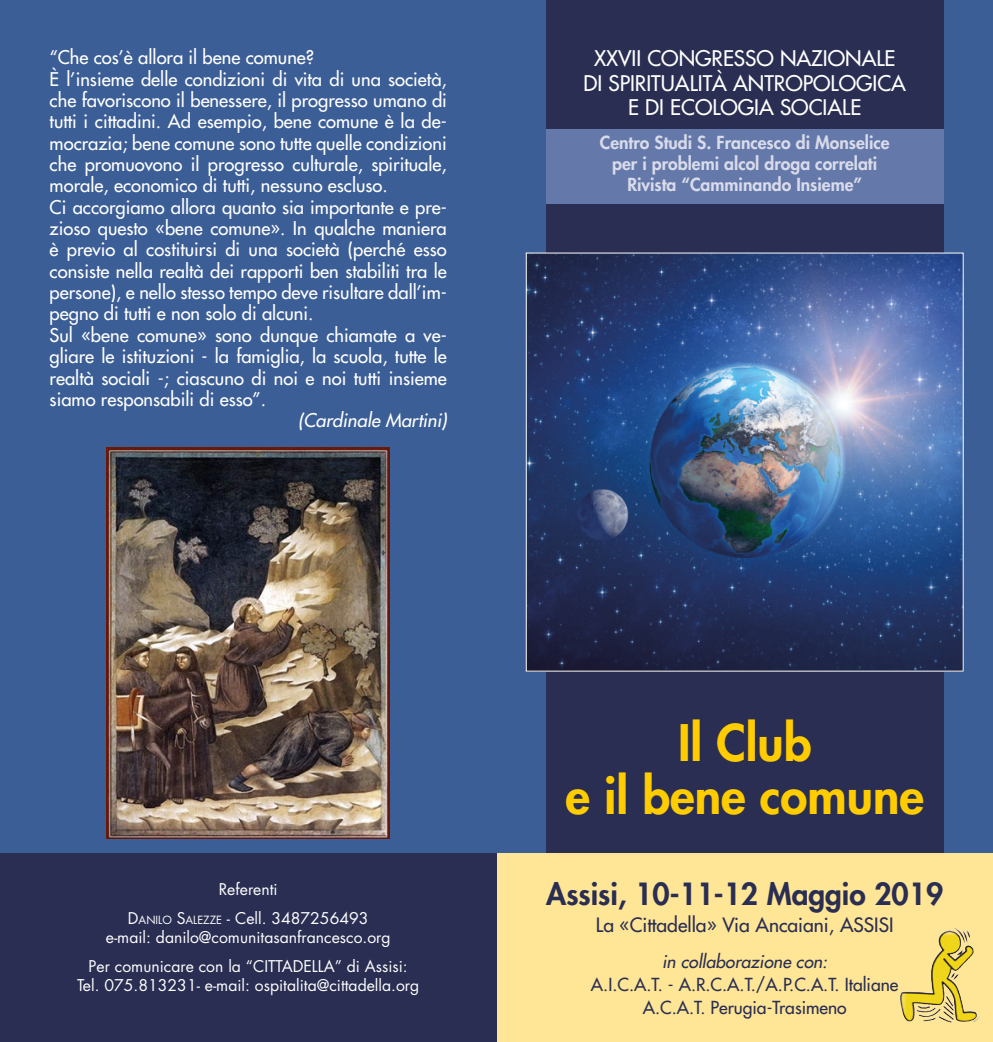
<style>
.page{position:relative;width:993px;height:1042px;background:#fff}
.page>*{position:absolute;margin:0;border:0;box-sizing:border-box;transform-origin:0 0}
.t1{font:800 49px/52.5px "Futura";color:#fc0;text-align:center}
.t2{font:800 29.75px "Futura";color:#292e52}
.t3{font:21px/24.5px "Futura";color:#fff;text-align:center}
.t4{font:19.25px "Futura";color:#292e52}
.t5{font:18.38px/21.3px "Futura";color:#fff}
.t6{font:italic 18.38px "Futura";color:#fff}
.t7{font:800 17.5px/21px "Futura";color:#d9dbea;text-align:center}
.t8{font:17.5px/22.8px "Futura";color:#292e52;text-align:center}
.t9{font:italic 17.5px "Futura";color:#292e52}
.t10{font:15.75px/29.2px "Futura";color:#fff;text-align:center}
.s1{font-style:inherit}
.s2{font-size:11.03px}
</style>
<div class="page">
<div style="left:496px;top:0;width:496px;height:1042px;background:#3b5e96"></div>
<div style="left:0;top:0;width:496px;height:1042px;background:#3b5e96"></div>
<div style="left:546px;top:0;width:397px;height:853px;background:#292e52"></div>
<div style="left:546px;top:129px;width:397px;height:74px;background:#6479aa"></div>
<img style="left:527px;top:255px;width:434px;height:414px">
<div style="left:496px;top:853px;width:496px;height:189px;background:#ffe596"></div>
<div style="left:0;top:853px;width:496px;height:189px;background:#292e52"></div>
<img style="left:900px;top:928px;width:72px;height:94px">
<img style="left:107px;top:447px;width:282px;height:391px">
<p class="t5" style="left:50px;top:47px;width:398px">“Che cos’è allora il bene comune?<br>È l’insieme delle condizioni di vita di una società, che favoriscono il benessere, il progresso umano di tutti i cittadini. Ad esempio, bene comune è la de&shy;mocrazia; bene comune sono tutte quelle condizioni che promuovono il progresso culturale, spirituale, morale, economico di tutti, nessuno escluso.<br>Ci accorgiamo allora quanto sia importante e pre&shy;zioso questo «bene comune». In qualche maniera è previo al costituirsi di una società (perché esso consiste nella realtà dei rapporti ben stabiliti tra le persone), e nello stesso tempo deve risultare dall’im&shy;pegno di tutti e non solo di alcuni.<br>Sul «bene comune» sono dunque chiamate a ve&shy;gliare le istituzioni - la famiglia, la scuola, tutte le realtà sociali -; ciascuno di noi e noi tutti insieme siamo responsabili di esso”.</p>
<p class="t6" style="left:298px;top:408px;width:150px">(Cardinale Martini)</p>
<p class="t3" style="left:583px;top:46px;width:324px">XXVII CONGRESSO NAZIONALE<br>DI SPIRITUALITÀ ANTROPOLOGICA<br>E DI ECOLOGIA SOCIALE</p>
<p class="t7" style="left:599px;top:131px;width:291px">Centro Studi S. Francesco di Monselice per i problemi alcol droga correlati<br>Rivista “Camminando Insieme”</p>
<p class="t10" style="left:128px;top:874px;width:242px">Referenti<br><span class="s1">D</span><span class="s2">ANILO</span> <span class="s1">S</span><span class="s2">ALEZZE</span> - Cell. 3487256493</p>
<p class="t10" style="left:89px;top:922px;width:320px">e-mail: danilo@comunitasanfrancesco.org<br>Per comunicare con la “CITTADELLA” di Assisi:</p>
<p class="t10" style="left:77px;top:971px;width:343px">Tel. 075.813231- e-mail: ospitalita@cittadella.org</p>
<h1 class="t1" style="left:565px;top:716px;width:360px">Il Club<br>e il bene comune</h1>
<h2 class="t2" style="left:546px;top:874px;width:398px">Assisi, 10-11-12 Maggio 2019</h2>
<p class="t4" style="left:595px;top:912px;width:299px">La «Cittadella» Via Ancaiani, ASSISI</p>
<p class="t9" style="left:662px;top:950px;width:167px">in collaborazione con:</p>
<p class="t8" style="left:590px;top:973px;width:309px">A.I.C.A.T. - A.R.C.A.T./A.P.C.A.T. Italiane<br>A.C.A.T. Perugia-Trasimeno</p>
</div>
